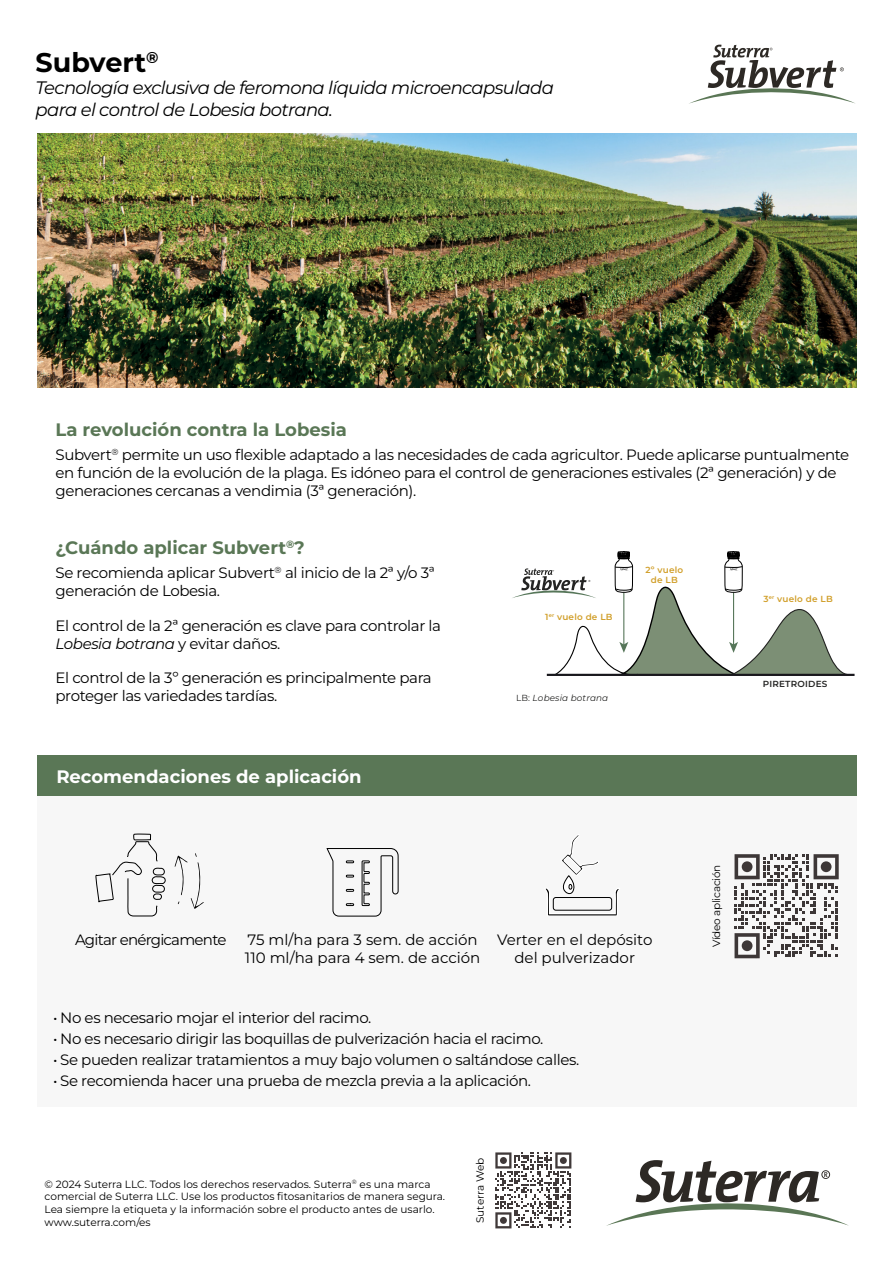
<style>
.page{position:relative;width:894px;height:1263px;background:#fff}
.page>*{position:absolute;margin:0;border:0;box-sizing:border-box;transform-origin:0 0}
.t1{font:700 27px "Montserrat";color:#000}
.t2{font:italic 18px/21.6px "Montserrat";letter-spacing:-.035em;color:#000}
.t3{font:700 18px "Montserrat";color:#5a7756}
.t4{font:700 18px "Montserrat";color:#fff}
.t5{font:15px/18px "Montserrat";letter-spacing:-.025em;color:#000}
.t6{font:15px/18px "Montserrat";color:#000;text-align:center}
.t7{font:15px "Montserrat";letter-spacing:-.05em;color:#000}
.t8{font:10.5px/12.6px "Montserrat";color:#000}
.t9{font:10.5px "Montserrat";letter-spacing:-.025em;color:#000}
.t10{font:600 8.85px/10.5px "Montserrat";letter-spacing:.025em;color:#d19f2a;text-align:center}
.t11{font:italic 8.85px "Montserrat";letter-spacing:.015em;color:#242423}
.t12{font:600 8.85px "Montserrat";letter-spacing:.025em;color:#242423}
.s1{font-style:italic}
.s2{font-style:normal}
</style>
<div class="page">
<div style="left:37px;top:755px;width:819px;height:352px;background:#f7f7f7"></div>
<div style="left:37px;top:755px;width:819px;height:40px;background:#5a7756"></div>
<img style="left:37px;top:133px;width:818px;height:254px">
<div style="left:729px;top:849px;width:113px;height:113px;background:linear-gradient(to right,#f7f7f7,#f7f7f7)"></div>
<svg style="left:729px;top:849px;width:109px;height:109px"></svg>
<div style="left:741px;top:861px;width:11px;height:11px;background:#403939;border-radius:50%"></div>
<div style="left:820px;top:861px;width:11px;height:11px;background:#403939;border-radius:50%"></div>
<div style="left:741px;top:940px;width:11px;height:11px;background:#403939;border-radius:50%"></div>
<svg style="left:495px;top:1152px;width:76px;height:76px"></svg>
<div style="left:500px;top:1157px;width:6px;height:7px;background:#403939;border-radius:50%"></div>
<svg style="left:559px;top:1157px;width:7px;height:7px"></svg>
<svg style="left:500px;top:1216px;width:6px;height:7px"></svg>
<svg style="left:174px;top:853px;width:30px;height:56px"></svg>
<svg style="left:95px;top:833px;width:71px;height:83px"></svg>
<svg style="left:546px;top:835px;width:73px;height:81px"></svg>
<svg style="left:326px;top:848px;width:72px;height:68px"></svg>
<hr style="left:546px;top:674px;width:308px;height:2px;background:#18171c">
<svg style="left:512px;top:551px;width:337px;height:125px"></svg>
<svg style="left:689px;top:45px;width:166px;height:59px"></svg>
<svg style="left:608px;top:1160px;width:240px;height:65px"></svg>
<h1 class="t1" style="left:36px;top:45px;width:124px">Subvert<sup>®</sup></h1>
<p class="t2" style="left:36px;top:76px;width:519px">Tecnología exclusiva de feromona líquida microencapsulada para el control de Lobesia botrana.</p>
<p class="t3" style="left:55px;top:418px;width:293px">La revolución contra la Lobesia</p>
<p class="t5" style="left:55px;top:445px;width:795px">Subvert<sup>®</sup> permite un uso flexible adaptado a las necesidades de cada agricultor. Puede aplicarse puntualmente en función de la evolución de la plaga. Es idóneo para el control de generaciones estivales (2ª generación) y de generaciones cercanas a vendimia (3ª generación).</p>
<p class="t3" style="left:55px;top:536px;width:251px">¿Cuándo aplicar Subvert<sup>®</sup>?</p>
<p class="t5" style="left:55px;top:564px;width:380px">Se recomienda aplicar Subvert<sup>®</sup> al inicio de la 2ª y/o 3ª generación de Lobesia.</p>
<p class="t5" style="left:55px;top:616px;width:387px">El control de la 2ª generación es clave para controlar la<br><span class="s1">Lobesia botrana</span> y evitar daños.</p>
<p class="t5" style="left:55px;top:668px;width:377px">El control de la 3º generación es principalmente para proteger las variedades tardías.</p>
<p class="t4" style="left:56px;top:764px;width:306px">Recomendaciones de aplicación</p>
<p class="t10" style="left:545px;top:611px;width:69px">1<sup>er</sup> vuelo de LB</p>
<p class="t11" style="left:516px;top:692px;width:94px"><span class="s2">LB:</span> Lobesia botrana</p>
<p class="t10" style="left:645px;top:564px;width:39px">2º vuelo de LB</p>
<p class="t6" style="left:245px;top:930px;width:237px;text-align:left">75 ml/ha para 3 sem. de acción<br>110 ml/ha para 4 sem. de acción</p>
<p class="t7" style="left:75px;top:929px;width:153px">Agitar enérgicamente</p>
<p class="t6" style="left:497px;top:930px;width:157px">Verter en el depósito del pulverizador</p>
<p class="t5" style="left:53px;top:1008px;width:320px">• No es necesario mojar el interior del racimo.</p>
<p class="t5" style="left:53px;top:1029px;width:491px">• No es necesario dirigir las boquillas de pulverización hacia el racimo.</p>
<p class="t5" style="left:53px;top:1050px;width:527px">• Se pueden realizar tratamientos a muy bajo volumen o saltándose calles.</p>
<p class="t5" style="left:53px;top:1071px;width:479px">• Se recomienda hacer una prueba de mezcla previa a la aplicación.</p>
<p class="t8" style="left:45px;top:1177px;width:402px">© 2024 Suterra LLC. Todos los derechos reservados. Suterra<sup>®</sup> es una marca comercial de Suterra LLC. Use los productos fitosanitarios de manera segura.<br>Lea siempre la etiqueta y la información sobre el producto antes de usarlo. www.suterra.com/es</p>
<p class="t8" style="left:473px;top:1223px;width:67px;rotate:-90deg">Suterra Web</p>
<p class="t9" style="left:709px;top:947px;width:84px;rotate:-90deg">Vídeo aplicación</p>
<p class="t10" style="left:763px;top:593px;width:71px">3<sup>er</sup> vuelo de LB</p>
<p class="t12" style="left:762px;top:678px;width:66px">PIRETROIDES</p>
</div>
